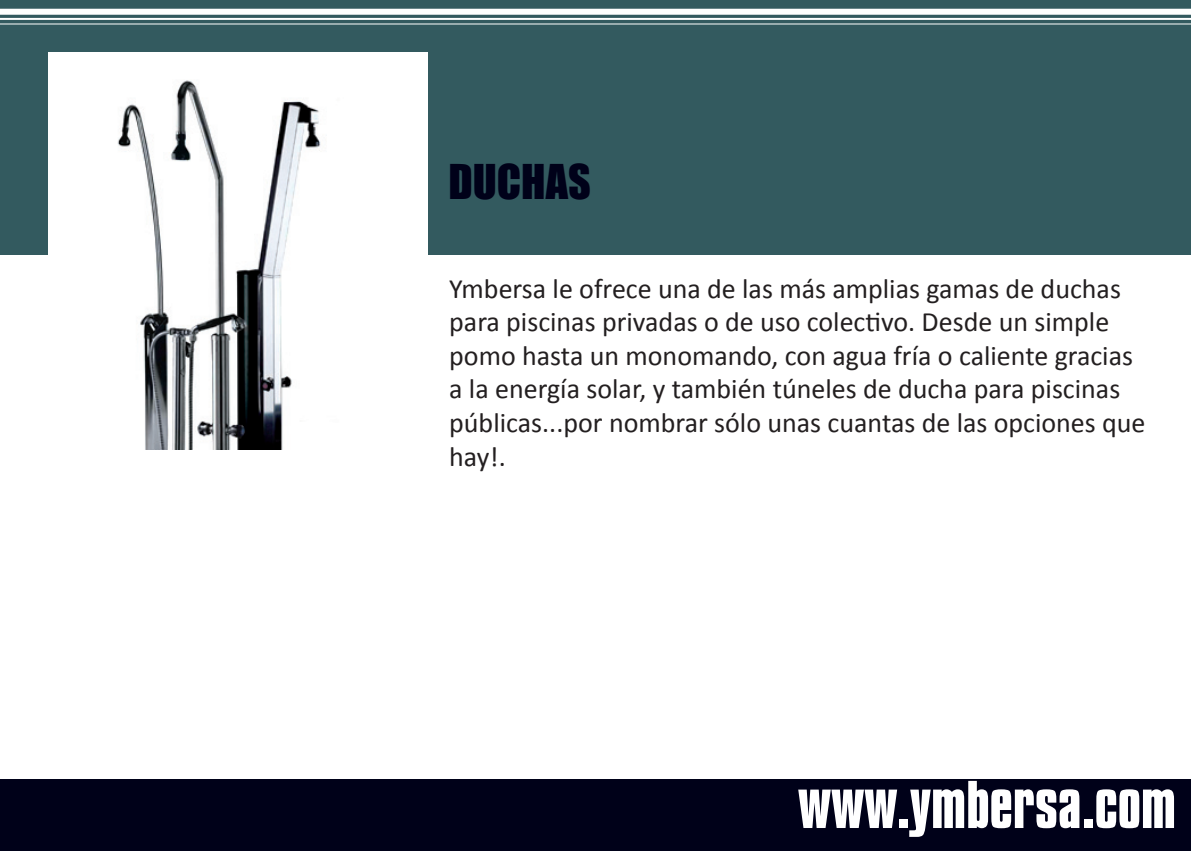
<style>
.page{position:relative;width:1191px;height:851px;background:#fff}
.page>*{position:absolute;margin:0;border:0;box-sizing:border-box;transform-origin:0 0}
.t1{font:700 58px "Compacta BT";color:#fff}
.t2{font:44px "Impact";color:#000119}
.t3{font:28px/33.6px "Calibri";color:#231f20}
</style>
<div class="page">
<div style="left:0;top:779px;width:1191px;height:71px;background:#000119"></div>
<div style="left:0;top:0;width:1191px;height:254px;background:#335a5f"></div>
<img style="left:48px;top:52px;width:380px;height:397px">
<hr style="left:0;top:18px;width:1191px;height:2px;background:#fff">
<div style="left:0;top:9px;width:1191px;height:6px;background:#fff"></div>
<hr style="left:0;top:23px;width:1191px;height:1px;background:#fff">
<h2 class="t2" style="left:448px;top:148px;width:144px">DUCHAS</h2>
<p class="t3" style="left:449px;top:271px;width:698px">Ymbersa le ofrece una de las más amplias gamas de duchas para piscinas privadas o de uso colectivo. Desde un simple pomo hasta un monomando, con agua fría o caliente gracias a la energía solar, y también túneles de ducha para piscinas públicas...por nombrar sólo unas cuantas de las opciones que hay!.</p>
<h1 class="t1" style="left:798px;top:769px;width:379px">www.ymbersa.com</h1>
</div>
